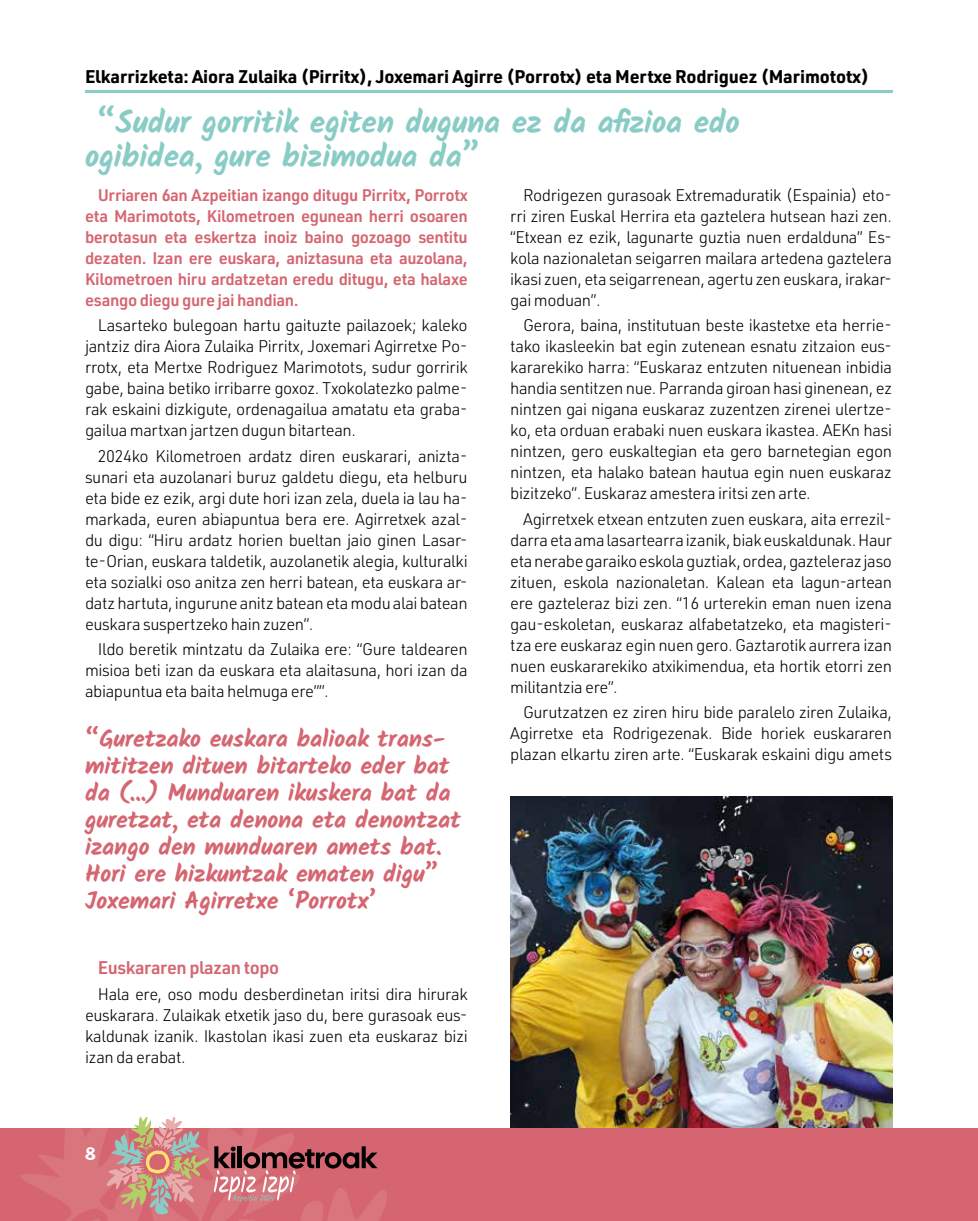
<style>
.page{position:relative;width:978px;height:1221px;background:#fff}
.page>*{position:absolute;margin:0;border:0;box-sizing:border-box;transform-origin:0 0}
.t1{font:700 31.5px/33px "Kalam";letter-spacing:-.01em;color:#89ccc6}
.t2{font:700 24px/27px "Kalam";letter-spacing:-.01em;color:#d56671}
.t3{font:19.5px "Pochi DEMO";color:#fff}
.t4{font:700 18px "URWDIN Arabic";letter-spacing:-.01em;color:#000}
.t5{font:600 18px "URWDIN Arabic";letter-spacing:-.025em;color:#d56671}
.t6{font:300 16.5px/21px "URWDIN Arabic";letter-spacing:-.025em;color:#000;text-align:justify}
.t7{font:600 16.5px/21px "URWDIN Arabic";letter-spacing:-.025em;color:#d56671;text-align:justify}
</style>
<div class="page">
<img style="left:510px;top:796px;width:383px;height:332px">
<hr style="left:85px;top:90px;width:808px;height:3px;background:#89ccc6">
<div style="left:0;top:1128px;width:978px;height:92px;background:#d56671"></div>
<svg style="left:21px;top:1116px;width:366px;height:104px"></svg>
<p class="t4" style="left:85px;top:66px;width:786px">Elkarrizketa: Aiora Zulaika (Pirritx), Joxemari Agirre (Porrotx) eta Mertxe Rodriguez (Marimototx)</p>
<h1 class="t1" style="left:85px;top:106px;width:656px;text-indent:12px">“Sudur gorritik egiten duguna ez da afizioa edo ogibidea, gure bizimodua da”</h1>
<p class="t7" style="left:85px;top:185px;width:384px;text-indent:13px">Urriaren 6an Azpeitian izango ditugu Pirritx, Porrotx eta Marimotots, Kilometroen egunean herri osoaren berotasun eta eskertza inoiz baino gozoago sentitu dezaten. Izan ere euskara, aniztasuna eta auzolana, Kilometroen hiru ardatzetan eredu ditugu, eta halaxe esango diegu gure jai handian.</p>
<p class="t6" style="left:85px;top:315px;width:384px;text-indent:13px">Lasarteko bulegoan hartu gaituzte pailazoek; kaleko jantziz dira Aiora Zulaika Pirritx, Joxemari Agirretxe Po&shy;rrotx, eta Mertxe Rodriguez Marimotots, sudur gorririk gabe, baina betiko irribarre goxoz. Txokolatezko palme&shy;rak eskaini dizkigute, ordenagailua amatatu eta graba&shy;gailua martxan jartzen dugun bitartean.</p>
<p class="t6" style="left:85px;top:445px;width:384px;text-indent:13px">2024ko Kilometroen ardatz diren euskarari, anizta&shy;sunari eta auzolanari buruz galdetu diegu, eta helburu eta bide ez ezik, argi dute hori izan zela, duela ia lau ha&shy;markada, euren abiapuntua bera ere. Agirretxek azal&shy;du digu: “Hiru ardatz horien bueltan jaio ginen Lasar&shy;te-Orian, euskara taldetik, auzolanetik alegia, kulturalki eta sozialki oso anitza zen herri batean, eta euskara ar&shy;datz hartuta, ingurune anitz batean eta modu alai batean euskara suspertzeko hain zuzen”.</p>
<p class="t6" style="left:85px;top:639px;width:384px;text-indent:13px">Ildo beretik mintzatu da Zulaika ere: “Gure taldearen misioa beti izan da euskara eta alaitasuna, hori izan da abiapuntua eta baita helmuga ere””.</p>
<p class="t2" style="left:85px;top:724px;width:377px">“Guretzako euskara balioak trans&shy;mititzen dituen bitarteko eder bat da (...) Munduaren ikuskera bat da guretzat, eta denona eta denontzat izango den munduaren amets bat.<br>Hori ere hizkuntzak ematen digu” Joxemari Agirretxe ‘Porrotx’</p>
<p class="t5" style="left:98px;top:957px;width:183px">Euskararen plazan topo</p>
<p class="t6" style="left:85px;top:983px;width:384px;text-indent:13px">Hala ere, oso modu desberdinetan iritsi dira hirurak euskarara. Zulaikak etxetik jaso du, bere gurasoak eus&shy;kaldunak izanik. Ikastolan ikasi zuen eta euskaraz bizi izan da erabat.</p>
<p class="t3" style="left:85px;top:1144px;width:12px">8</p>
<p class="t6" style="left:510px;top:185px;width:383px;text-indent:13px">Rodrigezen gurasoak Extremaduratik (Espainia) eto&shy;rri ziren Euskal Herrira eta gaztelera hutsean hazi zen. “Etxean ez ezik, lagunarte guztia nuen erdalduna” Es&shy;kola nazionaletan seigarren mailara artedena gaztelera ikasi zuen, eta seigarrenean, agertu zen euskara, irakar&shy;gai moduan”.</p>
<p class="t6" style="left:510px;top:315px;width:383px;text-indent:13px">Gerora, baina, institutuan beste ikastetxe eta herrie&shy;tako ikasleekin bat egin zutenean esnatu zitzaion eus&shy;kararekiko harra: “Euskaraz entzuten nituenean inbidia handia sentitzen nue. Parranda giroan hasi ginenean, ez nintzen gai nigana euskaraz zuzentzen zirenei ulertze&shy;ko, eta orduan erabaki nuen euskara ikastea. AEKn hasi nintzen, gero euskaltegian eta gero barnetegian egon nintzen, eta halako batean hautua egin nuen euskaraz bizitzeko”. Euskaraz amestera iritsi zen arte.</p>
<p class="t6" style="left:510px;top:508px;width:383px;text-align:left;text-indent:13px">Agirretxek etxean entzuten zuen euskara, aita errezil&shy;darra eta ama lasartearra izanik, biak euskaldunak. Haur eta nerabe garaiko eskola guztiak, ordea, gazteleraz jaso zituen, eskola nazionaletan. Kalean eta lagun-artean ere gazteleraz bizi zen. “16 urterekin eman nuen izena gau-eskoletan, euskaraz alfabetatzeko, eta magisteri&shy;tza ere euskaraz egin nuen gero. Gaztarotik aurrera izan nuen euskararekiko atxikimendua, eta hortik etorri zen militantzia ere”.</p>
<p class="t6" style="left:510px;top:702px;width:383px;text-indent:13px">Gurutzatzen ez ziren hiru bide paralelo ziren Zulaika, Agirretxe eta Rodrigezenak. Bide horiek euskararen plazan elkartu ziren arte. “Euskarak eskaini digu amets</p>
</div>
